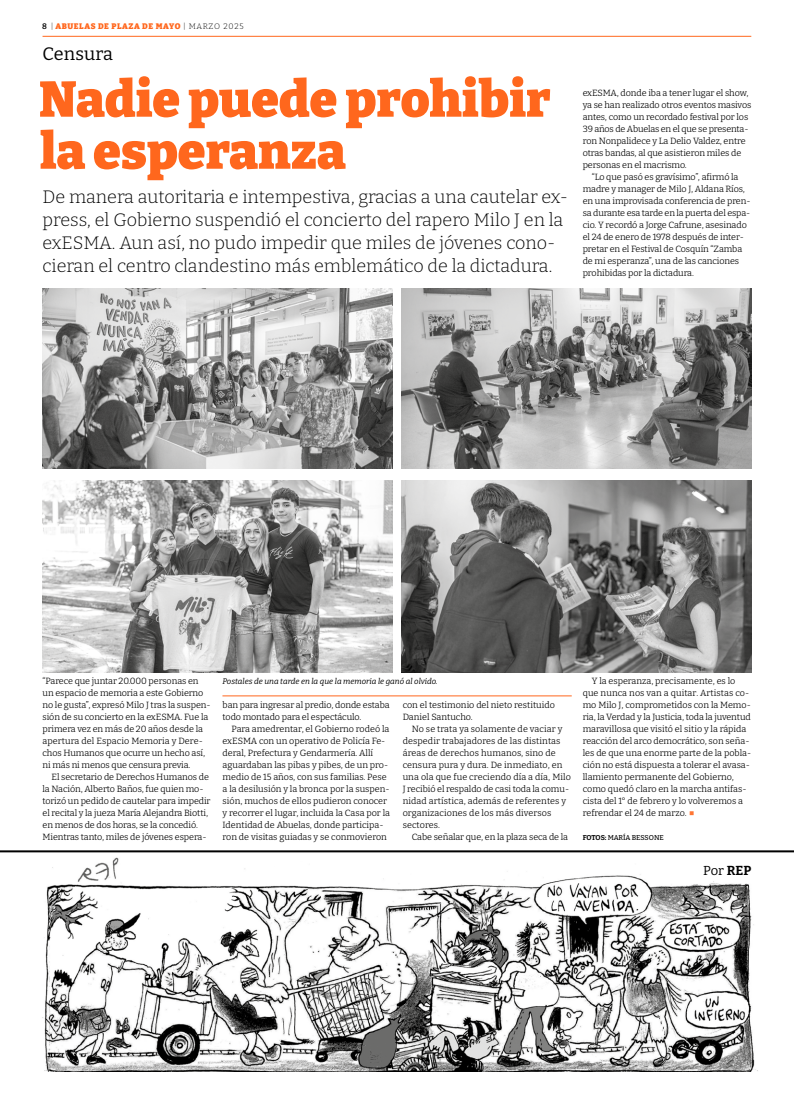
<style>
.page{position:relative;width:794px;height:1106px;background:#fff}
.page>*{position:absolute;margin:0;border:0;box-sizing:border-box;transform-origin:0 0}
.t1{font:900 50px/52px "Bitter";color:#ff671d}
.t2{font:300 18px/23px "Bitter";color:#000}
.t3{font:18px "Bitter";letter-spacing:.01em;color:#000}
.t4{font:13px "Bitter";color:#000}
.t5{font:100 9px/12px "Bitter";letter-spacing:-.01em;color:#000}
.t6{font:100 9px/12px "Bitter";letter-spacing:.01em;color:#000}
.t7{font:italic 8px "Bitter";color:#000}
.t8{font:900 8px "Bitter";letter-spacing:.075em;color:#ff671d}
.t9{font:500 7px "Bitter";color:#000}
.s1{font-weight:600;color:#000}
.s2{font-weight:300;color:#000}
.s3{font-weight:300;color:#ff7633}
.s4{font-weight:700}
</style>
<div class="page">
<hr style="left:43px;top:36px;width:708px;height:1px;background:#ff671d">
<img style="left:42px;top:857px;width:716px;height:214px">
<img style="left:43px;top:288px;width:349px;height:180px">
<img style="left:43px;top:480px;width:349px;height:192px">
<img style="left:402px;top:288px;width:349px;height:180px">
<img style="left:402px;top:480px;width:349px;height:192px">
<hr style="left:0;top:850px;width:794px;height:2px;background:#000">
<hr style="left:222px;top:695px;width:350px;height:1px;background:#ff671d">
<p class="t8" style="left:42px;top:21px;width:203px"><span class="s1">8</span> <span class="s2">|</span> ABUELAS DE PLAZA DE MAYO <span class="s2">| MARZO 2025</span></p>
<h2 class="t3" style="left:43px;top:42px;width:72px">Censura</h2>
<h1 class="t1" style="left:39px;top:72px;width:513px">Nadie puede prohibir la esperanza</h1>
<p class="t2" style="left:43px;top:185px;width:527px">De manera autoritaria e intempestiva, gracias a una cautelar ex&shy;press, el Gobierno suspendió el concierto del rapero Milo J en la exESMA. Aun así, no pudo impedir que miles de jóvenes cono&shy;cieran el centro clandestino más emblemático de la dictadura.</p>
<p class="t5" style="left:583px;top:87px;width:170px">exESMA, donde iba a tener lugar el show, ya se han realizado otros eventos masivos antes, como un recordado festival por los 39 años de Abuelas en el que se presenta&shy;ron Nonpalidece y La Delio Valdez, entre otras bandas, al que asistieron miles de personas en el macrismo.</p>
<p class="t5" style="left:583px;top:171px;width:169px;text-indent:9px">“Lo que pasó es gravísimo”, afirmó la madre y manager de Milo J, Aldana Ríos, en una improvisada conferencia de pren&shy;sa durante esa tarde en la puerta del espa&shy;cio. Y recordó a Jorge Cafrune, asesinado el 24 de enero de 1978 después de inter&shy;pretar en el Festival de Cosquín “Zamba de mi esperanza”, una de las canciones prohibidas por la dictadura.</p>
<p class="t5" style="left:43px;top:675px;width:170px">“Parece que juntar 20.000 personas en un espacio de memoria a este Gobierno no le gusta”, expresó Milo J tras la suspen&shy;sión de su concierto en la exESMA. Fue la primera vez en más de 20 años desde la apertura del Espacio Memoria y Dere&shy;chos Humanos que ocurre un hecho así, ni más ni menos que censura previa.</p>
<p class="t5" style="left:43px;top:771px;width:169px;text-indent:9px">El secretario de Derechos Humanos de la Nación, Alberto Baños, fue quien mo&shy;torizó un pedido de cautelar para impedir el recital y la jueza María Alejandra Biotti, en menos de dos horas, se la concedió.<br>Mientras tanto, miles de jóvenes espera-</p>
<p class="t7" style="left:222px;top:676px;width:217px">Postales de una tarde en la que la memoria le ganó al olvido.</p>
<p class="t5" style="left:223px;top:699px;width:169px">ban para ingresar al predio, donde estaba todo montado para el espectáculo.</p>
<p class="t5" style="left:223px;top:723px;width:169px;text-indent:9px">Para amedrentar, el Gobierno rodeó la exESMA con un operativo de Policía Fe&shy;deral, Prefectura y Gendarmería. Allí aguardaban las pibas y pibes, de un pro&shy;medio de 15 años, con sus familias. Pese a la desilusión y la bronca por la suspen&shy;sión, muchos de ellos pudieron conocer y recorrer el lugar, incluida la Casa por la Identidad de Abuelas, donde participa&shy;ron de visitas guiadas y se conmovieron</p>
<p class="t5" style="left:403px;top:699px;width:154px">con el testimonio del nieto restituido<br>Daniel Santucho.</p>
<p class="t6" style="left:403px;top:723px;width:170px;text-indent:9px">No se trata ya solamente de vaciar y despedir trabajadores de las distintas áreas de derechos humanos, sino de censura pura y dura. De inmediato, en una ola que fue creciendo día a día, Milo J recibió el respaldo de casi toda la comu&shy;nidad artística, además de referentes y organizaciones de los más diversos sectores.</p>
<p class="t5" style="left:412px;top:831px;width:158px">Cabe señalar que, en la plaza seca de la</p>
<p class="t5" style="left:583px;top:674px;width:170px;text-indent:9px">Y la esperanza, precisamente, es lo que nunca nos van a quitar. Artistas co&shy;mo Milo J, comprometidos con la Memo&shy;ria, la Verdad y la Justicia, toda la juventud maravillosa que visitó el sitio y la rápida reacción del arco democrático, son seña&shy;les de que una enorme parte de la pobla&shy;ción no está dispuesta a tolerar el avasa&shy;llamiento permanente del Gobierno, como quedó claro en la marcha antifas&shy;cista del 1° de febrero y lo volveremos a refrendar el 24 de marzo. <span class="s3">■</span></p>
<p class="t9" style="left:583px;top:833px;width:83px"><span class="s4">FOTOS:</span> MARÍA BESSONE</p>
<h3 class="t4" style="left:703px;top:861px;width:50px">Por <span class="s4">REP</span></h3>
</div>
